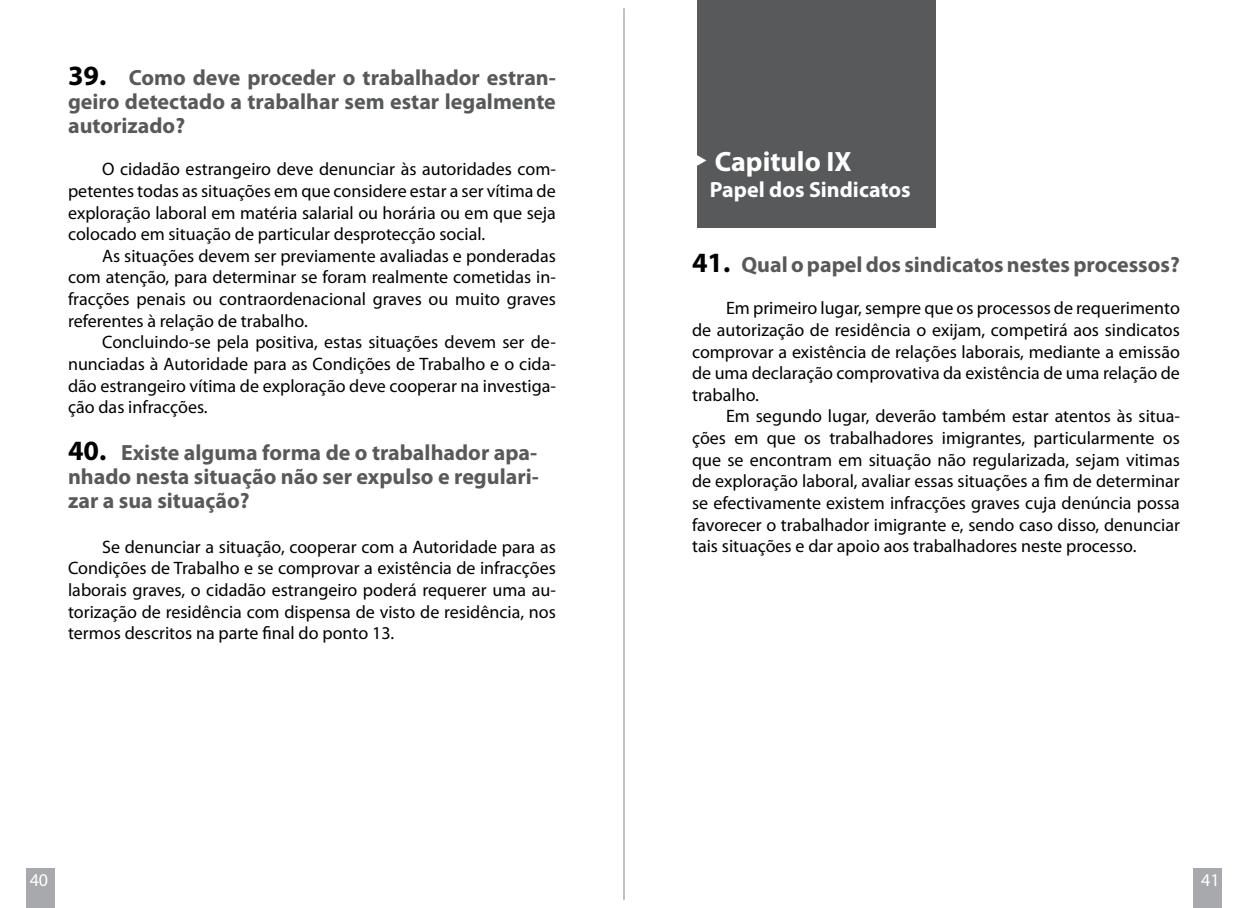
<style>
.page{position:relative;width:1248px;height:908px;background:#fff}
.page>*{position:absolute;margin:0;border:0;box-sizing:border-box;transform-origin:0 0}
.t1{font:700 28px "Myriad Pro";color:#fff}
.t2{font:700 22px/24px "Myriad Pro";color:#58595b;text-align:justify}
.t3{font:700 22px "Myriad Pro";color:#fff}
.t4{font:18px/21.6px "Myriad Pro";color:#000;text-align:justify}
.t5{font:18px "Myriad Pro";color:#fff}
.s1{font-size:28px;color:#000}
.s2{font-family:"Menlo"}
</style>
<div class="page">
<div style="left:27px;top:867px;width:28px;height:40px;background:#a7a9ac"></div>
<div style="left:1192px;top:867px;width:29px;height:40px;background:#a7a9ac"></div>
<hr style="left:623px;top:8px;width:1px;height:891px;background:#808285">
<div style="left:697px;top:0;width:238px;height:227px;background:#58595b"></div>
<p class="t2" style="left:68px;top:64px;width:489px"><span class="s1">39.</span> Como deve proceder o trabalhador estran&shy;geiro detectado a trabalhar sem estar legalmente autorizado?</p>
<p class="t4" style="left:68px;top:158px;width:489px;text-indent:34px">O cidadão estrangeiro deve denunciar às autoridades com&shy;petentes todas as situações em que considere estar a ser vítima de exploração laboral em matéria salarial ou horária ou em que seja colocado em situação de particular desprotecção social.</p>
<p class="t4" style="left:68px;top:244px;width:489px;text-indent:34px">As situações devem ser previamente avaliadas e ponderadas com atenção, para determinar se foram realmente cometidas in&shy;fracções penais ou contraordenacional graves ou muito graves referentes à relação de trabalho.</p>
<p class="t4" style="left:68px;top:331px;width:489px;text-indent:34px">Concluindo-se pela positiva, estas situações devem ser de&shy;nunciadas à Autoridade para as Condições de Trabalho e o cida&shy;dão estrangeiro vítima de exploração deve cooperar na investiga&shy;ção das infracções.</p>
<p class="t2" style="left:68px;top:440px;width:472px"><span class="s1">40.</span> Existe alguma forma de o trabalhador apa&shy;nhado nesta situação não ser expulso e regulari&shy;zar a sua situação?</p>
<p class="t4" style="left:68px;top:535px;width:489px;text-indent:34px">Se denunciar a situação, cooperar com a Autoridade para as Condições de Trabalho e se comprovar a existência de infracções laborais graves, o cidadão estrangeiro poderá requerer uma au&shy;torização de residência com dispensa de visto de residência, nos termos descritos na parte final do ponto 13.</p>
<h1 class="t1" style="left:692px;top:143px;width:161px"><span class="s2">‣</span> Capitulo IX</h1>
<p class="t3" style="left:709px;top:175px;width:202px">Papel dos Sindicatos</p>
<p class="t2" style="left:692px;top:252px;width:489px"><span class="s1">41.</span> Qual o papel dos sindicatos nestes processos?</p>
<p class="t4" style="left:692px;top:297px;width:489px;text-indent:34px">Em primeiro lugar, sempre que os processos de requerimento de autorização de residência o exijam, competirá aos sindicatos comprovar a existência de relações laborais, mediante a emissão de uma declaração comprovativa da existência de uma relação de trabalho.</p>
<p class="t4" style="left:692px;top:405px;width:489px;text-indent:34px">Em segundo lugar, deverão também estar atentos às situa&shy;ções em que os trabalhadores imigrantes, particularmente os que se encontram em situação não regularizada, sejam vitimas de exploração laboral, avaliar essas situações a fim de determinar se efectivamente existem infracções graves cuja denúncia possa favorecer o trabalhador imigrante e, sendo caso disso, denunciar tais situações e dar apoio aos trabalhadores neste processo.</p>
<p class="t5" style="left:30px;top:868px;width:20px">40</p>
<p class="t5" style="left:1200px;top:868px;width:20px">41</p>
</div>
